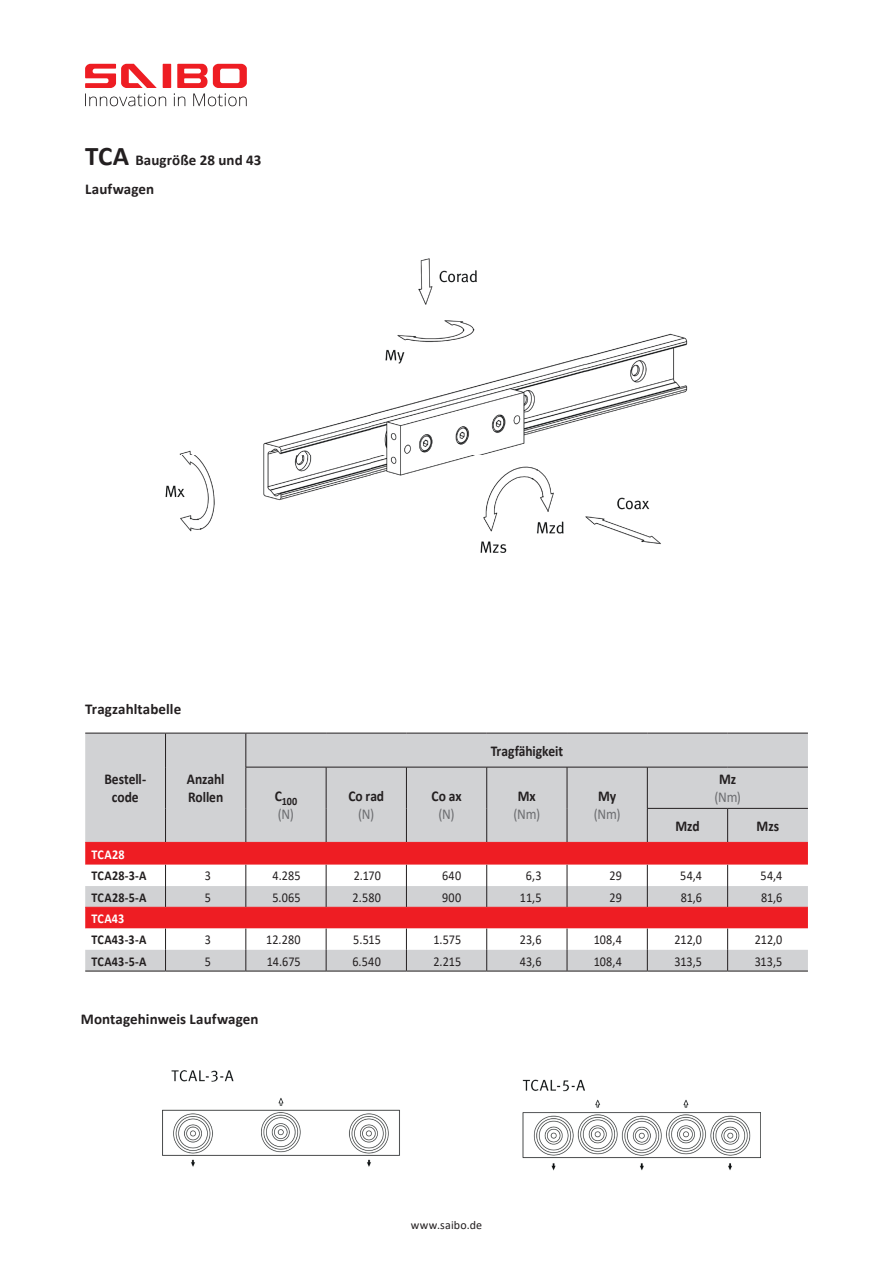
<style>
.page{position:relative;width:893px;height:1263px;background:#fff}
.page>*{position:absolute;margin:0;border:0;box-sizing:border-box;transform-origin:0 0}
.t1{font:700 15px/29.5px "Calibri";color:#231f20}
.t2{font:700 15px/18px "Calibri";color:#231f20;text-align:center;scale:.9 1}
.t3{font:15px "Calibri";color:#6c6d70;scale:.9 1}
.t4{font:13.5px "Calibri";letter-spacing:.005em;color:#231f20;scale:.9 1}
.t5{font:700 13.5px "Calibri";letter-spacing:.015em;color:#231f20;scale:.9 1}
.t6{font:700 13.5px "Calibri";letter-spacing:.015em;color:#fff;scale:.9 1}
.t7{font:12px "Calibri";letter-spacing:.02em;color:#231f20}
.t8{font:700 11.25px "Calibri";color:#231f20;scale:.9 1}
.s1{font-size:27px}
</style>
<div class="page">
<div style="left:85px;top:734px;width:723px;height:108px;background:#d1d2d4"></div>
<div style="left:85px;top:843px;width:723px;height:22px;background:#ee1d23"></div>
<svg style="left:85px;top:865px;width:723px;height:63px"></svg>
<hr style="left:246px;top:767px;width:80px;height:1px;background:#231f20">
<hr style="left:326px;top:767px;width:80px;height:1px;background:#231f20">
<hr style="left:406px;top:767px;width:81px;height:1px;background:#231f20">
<hr style="left:487px;top:767px;width:80px;height:1px;background:#231f20">
<hr style="left:567px;top:767px;width:80px;height:1px;background:#231f20">
<hr style="left:647px;top:767px;width:81px;height:1px;background:#231f20">
<hr style="left:728px;top:767px;width:80px;height:1px;background:#231f20">
<hr style="left:647px;top:808px;width:81px;height:1px;background:#231f20">
<hr style="left:728px;top:808px;width:80px;height:1px;background:#231f20">
<hr style="left:85px;top:842px;width:81px;height:1px;background:#ee1d23">
<hr style="left:166px;top:842px;width:80px;height:1px;background:#ee1d23">
<hr style="left:85px;top:907px;width:81px;height:1px;background:#ee1d23">
<hr style="left:166px;top:907px;width:80px;height:1px;background:#ee1d23">
<hr style="left:246px;top:842px;width:80px;height:1px;background:#ee1d23">
<hr style="left:326px;top:842px;width:80px;height:1px;background:#ee1d23">
<hr style="left:406px;top:842px;width:81px;height:1px;background:#ee1d23">
<hr style="left:487px;top:842px;width:80px;height:1px;background:#ee1d23">
<hr style="left:567px;top:842px;width:80px;height:1px;background:#ee1d23">
<hr style="left:647px;top:842px;width:81px;height:1px;background:#ee1d23">
<hr style="left:728px;top:842px;width:80px;height:1px;background:#ee1d23">
<hr style="left:246px;top:907px;width:80px;height:1px;background:#ee1d23">
<hr style="left:326px;top:907px;width:80px;height:1px;background:#ee1d23">
<hr style="left:406px;top:907px;width:81px;height:1px;background:#ee1d23">
<hr style="left:487px;top:907px;width:80px;height:1px;background:#ee1d23">
<hr style="left:567px;top:907px;width:80px;height:1px;background:#ee1d23">
<hr style="left:647px;top:907px;width:81px;height:1px;background:#ee1d23">
<hr style="left:728px;top:907px;width:80px;height:1px;background:#ee1d23">
<hr style="left:85px;top:733px;width:81px;height:1px;background:#231f20">
<hr style="left:166px;top:733px;width:80px;height:1px;background:#231f20">
<hr style="left:246px;top:733px;width:80px;height:1px;background:#231f20">
<hr style="left:326px;top:733px;width:80px;height:1px;background:#231f20">
<hr style="left:406px;top:733px;width:81px;height:1px;background:#231f20">
<hr style="left:487px;top:733px;width:80px;height:1px;background:#231f20">
<hr style="left:567px;top:733px;width:80px;height:1px;background:#231f20">
<hr style="left:647px;top:733px;width:81px;height:1px;background:#231f20">
<hr style="left:728px;top:733px;width:80px;height:1px;background:#231f20">
<hr style="left:165px;top:733px;width:1px;height:34px;background:#231f20">
<hr style="left:165px;top:767px;width:1px;height:41px;background:#231f20">
<hr style="left:165px;top:808px;width:1px;height:34px;background:#231f20">
<hr style="left:246px;top:733px;width:1px;height:34px;background:#231f20">
<hr style="left:246px;top:767px;width:1px;height:41px;background:#231f20">
<hr style="left:326px;top:767px;width:1px;height:41px;background:#231f20">
<hr style="left:406px;top:767px;width:1px;height:41px;background:#231f20">
<hr style="left:486px;top:767px;width:1px;height:41px;background:#231f20">
<hr style="left:567px;top:767px;width:1px;height:41px;background:#231f20">
<hr style="left:246px;top:808px;width:1px;height:34px;background:#231f20">
<hr style="left:326px;top:808px;width:1px;height:34px;background:#231f20">
<hr style="left:406px;top:808px;width:1px;height:34px;background:#231f20">
<hr style="left:486px;top:808px;width:1px;height:34px;background:#231f20">
<hr style="left:567px;top:808px;width:1px;height:34px;background:#231f20">
<hr style="left:647px;top:767px;width:1px;height:41px;background:#231f20">
<hr style="left:647px;top:808px;width:1px;height:34px;background:#231f20">
<hr style="left:727px;top:808px;width:1px;height:34px;background:#231f20">
<svg style="left:165px;top:865px;width:1px;height:42px"></svg>
<svg style="left:246px;top:865px;width:1px;height:42px"></svg>
<svg style="left:326px;top:865px;width:1px;height:42px"></svg>
<svg style="left:406px;top:865px;width:1px;height:42px"></svg>
<svg style="left:486px;top:865px;width:1px;height:42px"></svg>
<svg style="left:567px;top:865px;width:1px;height:42px"></svg>
<svg style="left:647px;top:865px;width:1px;height:42px"></svg>
<svg style="left:727px;top:865px;width:1px;height:42px"></svg>
<svg style="left:85px;top:928px;width:723px;height:43px"></svg>
<hr style="left:85px;top:971px;width:81px;height:1px;background:#231f20">
<hr style="left:166px;top:971px;width:80px;height:1px;background:#231f20">
<hr style="left:246px;top:971px;width:80px;height:1px;background:#231f20">
<hr style="left:326px;top:971px;width:80px;height:1px;background:#231f20">
<hr style="left:406px;top:971px;width:81px;height:1px;background:#231f20">
<hr style="left:487px;top:971px;width:80px;height:1px;background:#231f20">
<hr style="left:567px;top:971px;width:80px;height:1px;background:#231f20">
<hr style="left:647px;top:971px;width:81px;height:1px;background:#231f20">
<hr style="left:728px;top:971px;width:80px;height:1px;background:#231f20">
<img style="left:165px;top:258px;width:523px;height:295px">
<img style="left:162px;top:1071px;width:238px;height:96px">
<img style="left:522px;top:1079px;width:238px;height:92px">
<svg style="left:85px;top:64px;width:162px;height:42px"></svg>
<p class="t1" style="left:85px;top:145px;width:178px"><span class="s1">TCA</span> Baugröße 28 und 43<br>Laufwagen</p>
<p class="t1" style="left:85px;top:694px;width:98px">Tragzahltabelle</p>
<p class="t2" style="left:104px;top:770px;width:48px">Bestell&shy;code</p>
<p class="t2" style="left:187px;top:770px;width:43px;text-align:left">Anzahl<br>Rollen</p>
<p class="t8" style="left:275px;top:793px;width:27px"><sup>C</sup>100</p>
<p class="t3" style="left:278px;top:804px;width:19px">(N)</p>
<p class="t2" style="left:348px;top:787px;width:41px">Co rad</p>
<p class="t3" style="left:358px;top:804px;width:19px">(N)</p>
<p class="t2" style="left:432px;top:787px;width:35px">Co ax</p>
<p class="t3" style="left:439px;top:804px;width:19px">(N)</p>
<p class="t2" style="left:491px;top:741px;width:82px">Tragfähigkeit</p>
<p class="t2" style="left:518px;top:787px;width:21px">Mx</p>
<p class="t3" style="left:514px;top:804px;width:31px">(Nm)</p>
<p class="t2" style="left:598px;top:787px;width:22px">My</p>
<p class="t3" style="left:594px;top:804px;width:31px">(Nm)</p>
<p class="t2" style="left:719px;top:770px;width:20px">Mz</p>
<p class="t3" style="left:714px;top:787px;width:31px">(Nm)</p>
<p class="t2" style="left:675px;top:817px;width:28px">Mzd</p>
<p class="t2" style="left:757px;top:817px;width:26px">Mzs</p>
<p class="t6" style="left:92px;top:845px;width:38px">TCA28</p>
<p class="t5" style="left:92px;top:866px;width:62px">TCA28-3-A</p>
<p class="t4" style="left:205px;top:866px;width:8px">3</p>
<p class="t4" style="left:272px;top:866px;width:33px">4.285</p>
<p class="t4" style="left:354px;top:866px;width:32px">2.170</p>
<p class="t4" style="left:442px;top:866px;width:23px">640</p>
<p class="t4" style="left:526px;top:866px;width:19px">6,3</p>
<p class="t4" style="left:609px;top:866px;width:15px">29</p>
<p class="t4" style="left:680px;top:866px;width:26px">54,4</p>
<p class="t4" style="left:761px;top:866px;width:26px">54,4</p>
<p class="t5" style="left:92px;top:888px;width:63px">TCA28-5-A</p>
<p class="t4" style="left:205px;top:888px;width:8px">5</p>
<p class="t4" style="left:272px;top:888px;width:33px">5.065</p>
<p class="t4" style="left:353px;top:888px;width:33px">2.580</p>
<p class="t4" style="left:442px;top:888px;width:23px">900</p>
<p class="t4" style="left:520px;top:888px;width:25px">11,5</p>
<p class="t4" style="left:609px;top:888px;width:15px">29</p>
<p class="t4" style="left:681px;top:888px;width:25px">81,6</p>
<p class="t4" style="left:761px;top:888px;width:25px">81,6</p>
<p class="t6" style="left:92px;top:909px;width:38px">TCA43</p>
<p class="t5" style="left:92px;top:930px;width:62px">TCA43-3-A</p>
<p class="t4" style="left:205px;top:930px;width:8px">3</p>
<p class="t4" style="left:266px;top:930px;width:40px">12.280</p>
<p class="t4" style="left:353px;top:930px;width:32px">5.515</p>
<p class="t4" style="left:433px;top:930px;width:32px">1.575</p>
<p class="t4" style="left:520px;top:930px;width:26px">23,6</p>
<p class="t4" style="left:594px;top:930px;width:33px">108,4</p>
<p class="t4" style="left:674px;top:930px;width:32px">212,0</p>
<p class="t4" style="left:755px;top:930px;width:32px">212,0</p>
<p class="t5" style="left:92px;top:951px;width:62px">TCA43-5-A</p>
<p class="t4" style="left:205px;top:952px;width:8px">5</p>
<p class="t4" style="left:267px;top:952px;width:39px">14.675</p>
<p class="t4" style="left:352px;top:952px;width:33px">6.540</p>
<p class="t4" style="left:433px;top:952px;width:32px">2.215</p>
<p class="t4" style="left:520px;top:952px;width:25px">43,6</p>
<p class="t4" style="left:594px;top:952px;width:33px">108,4</p>
<p class="t4" style="left:674px;top:952px;width:32px">313,5</p>
<p class="t4" style="left:755px;top:952px;width:32px">313,5</p>
<p class="t1" style="left:81px;top:1004px;width:179px">Montagehinweis Laufwagen</p>
<p class="t7" style="left:411px;top:1217px;width:73px">www.saibo.de</p>
</div>
